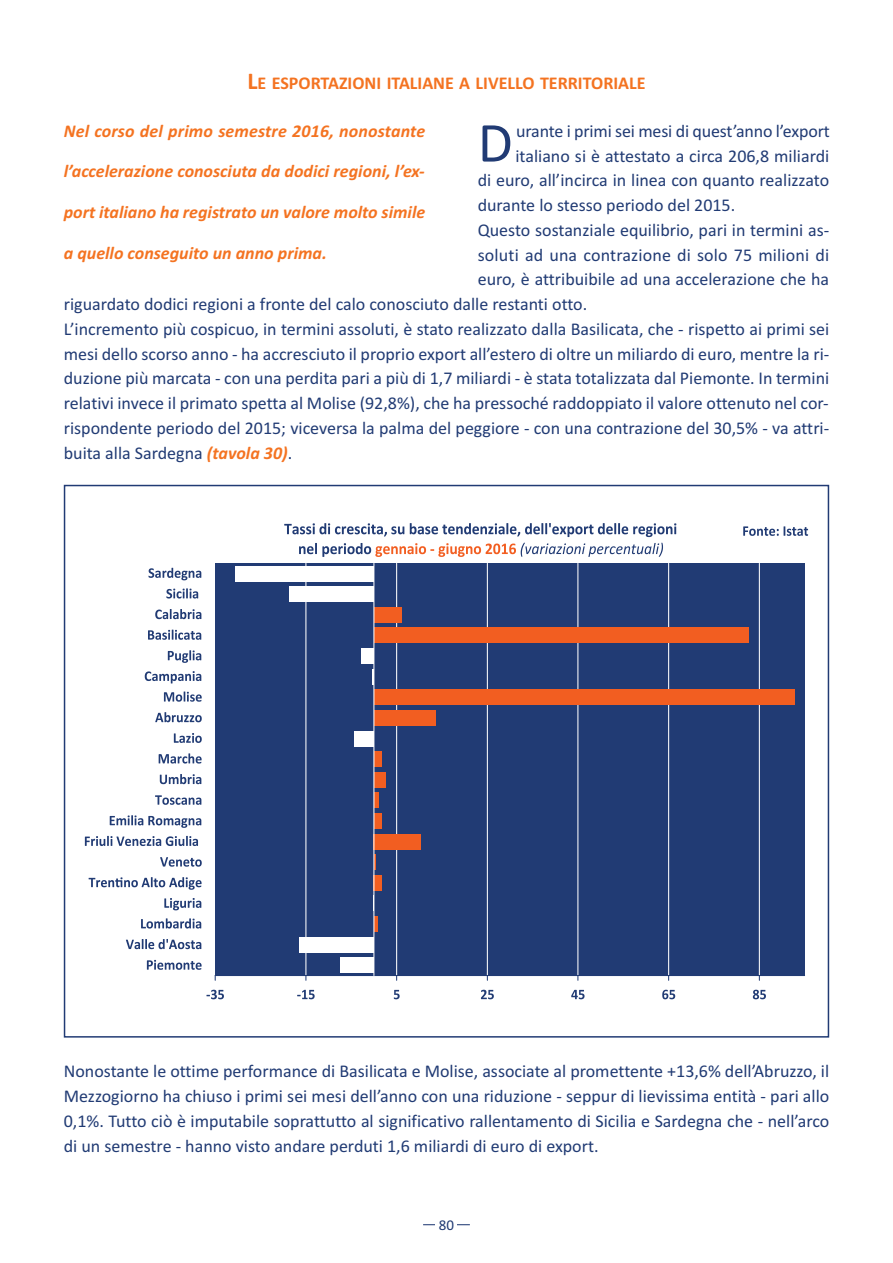
<style>
.page{position:relative;width:893px;height:1263px;background:#fff}
.page>*{position:absolute;margin:0;border:0;box-sizing:border-box;transform-origin:0 0}
.t1{font:57.15px "Calibri";color:#213b74}
.t2{font:18px/24.8px "Calibri";color:#213b74;text-align:justify}
.t3{font:italic 700 18px "Calibri";color:#f47321}
.t4{font:700 18px "Calibri";color:#f47321}
.t5{font:15px "Calibri";color:#213b74}
.s1{font-size:24px}
.s2{font-weight:700;font-style:italic;color:#f47321}
</style>
<div class="page">
<hr style="left:423px;top:1224px;width:47px;height:1px;background:#213b74">
<div style="left:436px;top:1216px;width:21px;height:17px;background:#fff"></div>
<div style="left:215px;top:563px;width:590px;height:412px;background:#213b74"></div>
<hr style="left:305px;top:563px;width:1px;height:412px;background:#fff">
<hr style="left:396px;top:563px;width:1px;height:412px;background:#fff">
<hr style="left:487px;top:563px;width:1px;height:412px;background:#fff">
<hr style="left:577px;top:563px;width:1px;height:412px;background:#fff">
<hr style="left:668px;top:563px;width:1px;height:412px;background:#fff">
<hr style="left:759px;top:563px;width:1px;height:412px;background:#fff">
<div style="left:341px;top:958px;width:33px;height:15px;background:#fff"></div>
<div style="left:299px;top:937px;width:75px;height:15px;background:#fff"></div>
<hr style="left:374px;top:916px;width:3px;height:15px;background:#f25e21">
<svg style="left:374px;top:896px;width:1px;height:15px"></svg>
<div style="left:374px;top:875px;width:8px;height:15px;background:#f25e21"></div>
<svg style="left:374px;top:855px;width:1px;height:15px"></svg>
<div style="left:374px;top:834px;width:47px;height:15px;background:#f25e21"></div>
<div style="left:374px;top:813px;width:7px;height:16px;background:#f25e21"></div>
<svg style="left:374px;top:793px;width:4px;height:15px"></svg>
<div style="left:374px;top:772px;width:11px;height:15px;background:#f25e21"></div>
<div style="left:374px;top:751px;width:7px;height:16px;background:#f25e21"></div>
<div style="left:355px;top:731px;width:19px;height:15px;background:#fff"></div>
<div style="left:374px;top:710px;width:62px;height:15px;background:#f25e21"></div>
<div style="left:374px;top:690px;width:420px;height:15px;background:#f25e21"></div>
<svg style="left:372px;top:669px;width:1px;height:15px"></svg>
<div style="left:362px;top:648px;width:12px;height:16px;background:#fff"></div>
<div style="left:374px;top:628px;width:375px;height:15px;background:#f25e21"></div>
<div style="left:374px;top:607px;width:28px;height:15px;background:#f25e21"></div>
<div style="left:290px;top:586px;width:84px;height:16px;background:#fff"></div>
<div style="left:236px;top:566px;width:138px;height:15px;background:#fff"></div>
<hr style="left:215px;top:975px;width:590px;height:1px;background:#213b74">
<hr style="left:373px;top:563px;width:1px;height:412px;background:#fff">
<svg style="left:206px;top:990px;width:18px;height:9px"></svg>
<svg style="left:297px;top:990px;width:18px;height:9px"></svg>
<svg style="left:394px;top:990px;width:6px;height:9px"></svg>
<svg style="left:481px;top:990px;width:13px;height:9px"></svg>
<svg style="left:571px;top:990px;width:13px;height:9px"></svg>
<svg style="left:662px;top:990px;width:13px;height:9px"></svg>
<svg style="left:753px;top:990px;width:13px;height:9px"></svg>
<svg style="left:147px;top:960px;width:55px;height:10px"></svg>
<svg style="left:126px;top:939px;width:75px;height:10px"></svg>
<svg style="left:141px;top:918px;width:60px;height:10px"></svg>
<svg style="left:164px;top:898px;width:37px;height:12px"></svg>
<svg style="left:89px;top:877px;width:113px;height:13px"></svg>
<svg style="left:160px;top:857px;width:42px;height:10px"></svg>
<svg style="left:85px;top:836px;width:113px;height:10px"></svg>
<svg style="left:110px;top:815px;width:91px;height:13px"></svg>
<svg style="left:155px;top:795px;width:46px;height:10px"></svg>
<svg style="left:160px;top:774px;width:41px;height:10px"></svg>
<svg style="left:159px;top:753px;width:43px;height:10px"></svg>
<svg style="left:174px;top:733px;width:28px;height:10px"></svg>
<svg style="left:155px;top:712px;width:47px;height:10px"></svg>
<svg style="left:164px;top:691px;width:38px;height:11px"></svg>
<svg style="left:145px;top:671px;width:56px;height:12px"></svg>
<svg style="left:168px;top:650px;width:33px;height:13px"></svg>
<svg style="left:148px;top:630px;width:53px;height:10px"></svg>
<svg style="left:155px;top:609px;width:46px;height:10px"></svg>
<svg style="left:166px;top:588px;width:32px;height:10px"></svg>
<svg style="left:148px;top:568px;width:53px;height:12px"></svg>
<svg style="left:743px;top:526px;width:65px;height:10px"></svg>
<svg style="left:284px;top:523px;width:120px;height:13px"></svg>
<svg style="left:410px;top:523px;width:266px;height:14px"></svg>
<svg style="left:299px;top:543px;width:364px;height:14px"></svg>
<p class="t4" style="left:247px;top:77px;width:400px"><span class="s1">L</span>E ESPORTAZIONI ITALIANE A LIVELLO TERRITORIALE</p>
<h1 class="t1" style="left:478px;top:123px;width:37px">D</h1>
<p class="t2" style="left:516px;top:120px;width:315px">urante i primi sei mesi di quest’anno l’export</p>
<p class="t3" style="left:64px;top:125px;width:363px">Nel corso del primo semestre 2016, nonostante</p>
<p class="t3" style="left:64px;top:165px;width:362px">l’accelerazione conosciuta da dodici regioni, l’ex-</p>
<p class="t3" style="left:64px;top:206px;width:363px">port italiano ha registrato un valore molto simile</p>
<p class="t3" style="left:64px;top:247px;width:265px">a quello conseguito un anno prima.</p>
<p class="t2" style="left:515px;top:145px;width:315px">italiano si è attestato a circa 206,8 miliardi</p>
<p class="t2" style="left:478px;top:169px;width:353px">di euro, all’incirca in linea con quanto realizzato</p>
<p class="t2" style="left:478px;top:194px;width:259px">durante lo stesso periodo del 2015.</p>
<p class="t2" style="left:478px;top:219px;width:353px">Questo sostanziale equilibrio, pari in termini as‐</p>
<p class="t2" style="left:478px;top:244px;width:353px">soluti ad una contrazione di solo 75 milioni di</p>
<p class="t2" style="left:478px;top:268px;width:353px">euro, è attribuibile ad una accelerazione che ha</p>
<p class="t2" style="left:64px;top:293px;width:525px">riguardato dodici regioni a fronte del calo conosciuto dalle restanti otto.</p>
<p class="t2" style="left:64px;top:318px;width:767px">L’incremento più cospicuo, in termini assoluti, è stato realizzato dalla Basilicata, che ‐ rispetto ai primi sei</p>
<p class="t2" style="left:64px;top:343px;width:767px">mesi dello scorso anno ‐ ha accresciuto il proprio export all’estero di oltre un miliardo di euro, mentre la ri‐</p>
<p class="t2" style="left:64px;top:367px;width:767px">duzione più marcata ‐ con una perdita pari a più di 1,7 miliardi ‐ è stata totalizzata dal Piemonte. In termini</p>
<p class="t2" style="left:64px;top:392px;width:766px">relativi invece il primato spetta al Molise (92,8%), che ha pressoché raddoppiato il valore ottenuto nel cor‐</p>
<p class="t2" style="left:64px;top:417px;width:767px">rispondente periodo del 2015; viceversa la palma del peggiore ‐ con una contrazione del 30,5% ‐ va attri‐</p>
<p class="t2" style="left:64px;top:442px;width:230px">buita alla Sardegna <span class="s2">(tavola 30)</span>.</p>
<p class="t2" style="left:64px;top:1060px;width:767px">Nonostante le ottime performance di Basilicata e Molise, associate al promettente +13,6% dell’Abruzzo, il Mezzogiorno ha chiuso i primi sei mesi dell’anno con una riduzione ‐ seppur di lievissima entità ‐ pari allo 0,1%. Tutto ciò è imputabile soprattutto al significativo rallentamento di Sicilia e Sardegna che ‐ nell’arco di un semestre ‐ hanno visto andare perduti 1,6 miliardi di euro di export.</p>
<p class="t5" style="left:439px;top:1219px;width:17px">80</p>
</div>
